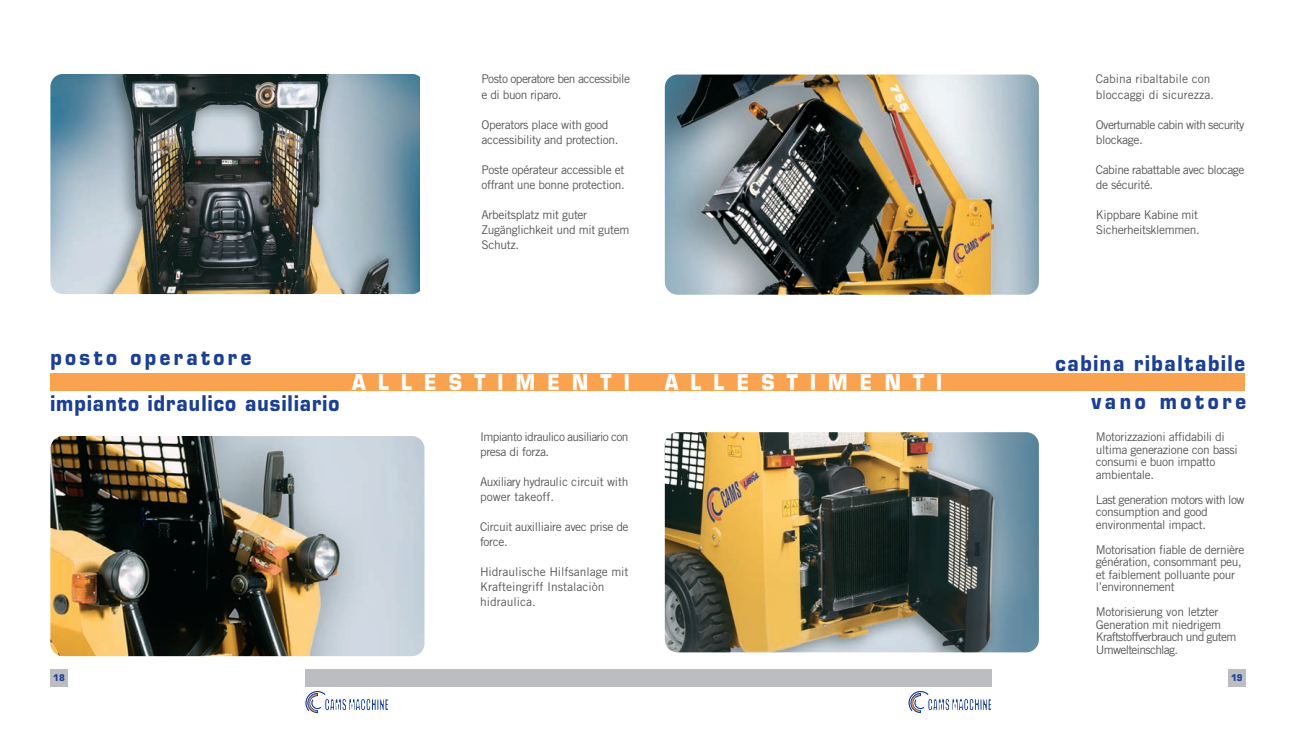
<style>
.page{position:relative;width:1293px;height:745px;background:#fff}
.page>*{position:absolute;margin:0;border:0;box-sizing:border-box;transform-origin:0 0}
.t1{font:700 21px "Eurostile";letter-spacing:.06em;color:#1b3f94;scale:.88 1}
.t2{font:700 21px "Eurostile";letter-spacing:.66em;color:#fff;scale:.88 1}
.t3{font:700 21px "Eurostile";letter-spacing:.09em;color:#1b3f94;scale:.88 1}
.t4{font:700 21px "Eurostile";letter-spacing:.185em;color:#1b3f94;scale:.88 1}
.t5{font:700 21px "Eurostile";letter-spacing:.195em;color:#1b3f94;scale:.88 1}
.t6{font:12px/12.5px "Trade Gothic";letter-spacing:-.03em;color:#57585a}
.t7{font:12px/15px "Trade Gothic";color:#57585a}
.t8{font:12px/15px "Trade Gothic";letter-spacing:-.05em;color:#57585a}
.t9{font:12px/15px "Trade Gothic";letter-spacing:-.01em;color:#57585a}
.t10{font:12px/15px "Trade Gothic";letter-spacing:-.055em;color:#57585a}
.t11{font:700 9px "Eurostile";color:#1b3f94;scale:.88 1}
</style>
<div class="page">
<div style="left:50px;top:374px;width:1195px;height:17px;background:#f9a350"></div>
<img style="left:50px;top:436px;width:374px;height:219px;border-radius:13px">
<img style="left:665px;top:74px;width:374px;height:220px;border-radius:13px">
<img style="left:665px;top:432px;width:374px;height:220px;border-radius:13px">
<img style="left:50px;top:74px;width:370px;height:220px">
<div style="left:1228px;top:669px;width:17px;height:17px;background:#bcbdc0"></div>
<div style="left:50px;top:669px;width:17px;height:17px;background:#bcbdc0"></div>
<div style="left:305px;top:669px;width:686px;height:17px;background:#bcbdc0"></div>
<svg style="left:908px;top:690px;width:84px;height:22px"></svg>
<svg style="left:305px;top:690px;width:84px;height:22px"></svg>
<p class="t6" style="left:481px;top:73px;width:150px;line-height:15px">Posto operatore ben accessibile e di buon riparo.</p>
<p class="t6" style="left:481px;top:118px;width:138px;line-height:15px">Operators place with good accessibility and protection.</p>
<p class="t6" style="left:481px;top:163px;width:145px;line-height:15px">Poste opérateur accessible et offrant une bonne protection.</p>
<p class="t6" style="left:481px;top:208px;width:149px;line-height:15px">Arbeitsplatz mit guter<br>Zugänglichkeit und mit gutem<br>Schutz.</p>
<p class="t7" style="left:1096px;top:73px;width:120px">Cabina ribaltabile con bloccaggi di sicurezza.</p>
<p class="t10" style="left:1096px;top:118px;width:150px">Overturnable cabin with security blockage.</p>
<p class="t6" style="left:1096px;top:163px;width:150px;line-height:15px">Cabine rabattable avec blocage de sécurité.</p>
<p class="t6" style="left:1096px;top:208px;width:105px;line-height:15px">Kippbare Kabine mit<br>Sicherheitsklemmen.</p>
<h1 class="t4" style="left:50px;top:349px;width:230px">posto operatore</h1>
<h1 class="t3" style="left:1055px;top:354px;width:217px">cabina ribaltabile</h1>
<h1 class="t2" style="left:352px;top:374px;width:317px">ALLESTIMENTI</h1>
<h1 class="t2" style="left:665px;top:374px;width:317px">ALLESTIMENTI</h1>
<h1 class="t1" style="left:50px;top:395px;width:330px">impianto idraulico ausiliario</h1>
<h1 class="t5" style="left:1091px;top:393px;width:177px">vano motore</h1>
<p class="t8" style="left:480px;top:430px;width:150px">Impianto idraulico ausiliario con presa di forza.</p>
<p class="t9" style="left:480px;top:475px;width:150px">Auxiliary hydraulic circuit with power takeoff.</p>
<p class="t6" style="left:480px;top:520px;width:150px;line-height:15px">Circuit auxilliaire avec prise de force.</p>
<p class="t7" style="left:480px;top:565px;width:150px">Hidraulische Hilfsanlage mit<br>Krafteingriff Instalaciòn hidraulica.</p>
<p class="t6" style="left:1096px;top:431px;width:143px">Motorizzazioni affidabili di ultima generazione con bassi consumi e buon impatto ambientale.</p>
<p class="t6" style="left:1096px;top:494px;width:150px">Last generation motors with low consumption and good environmental impact.</p>
<p class="t6" style="left:1096px;top:544px;width:150px">Motorisation fiable de dernière génération, consommant peu, et faiblement polluante pour l’environnement</p>
<p class="t6" style="left:1096px;top:606px;width:142px">Motorisierung von letzter<br>Generation mit niedrigem<br>Kraftstoffverbrauch und gutem<br>Umwelteinschlag.</p>
<p class="t11" style="left:53px;top:674px;width:15px">18</p>
<p class="t11" style="left:1231px;top:674px;width:15px">19</p>
</div>
